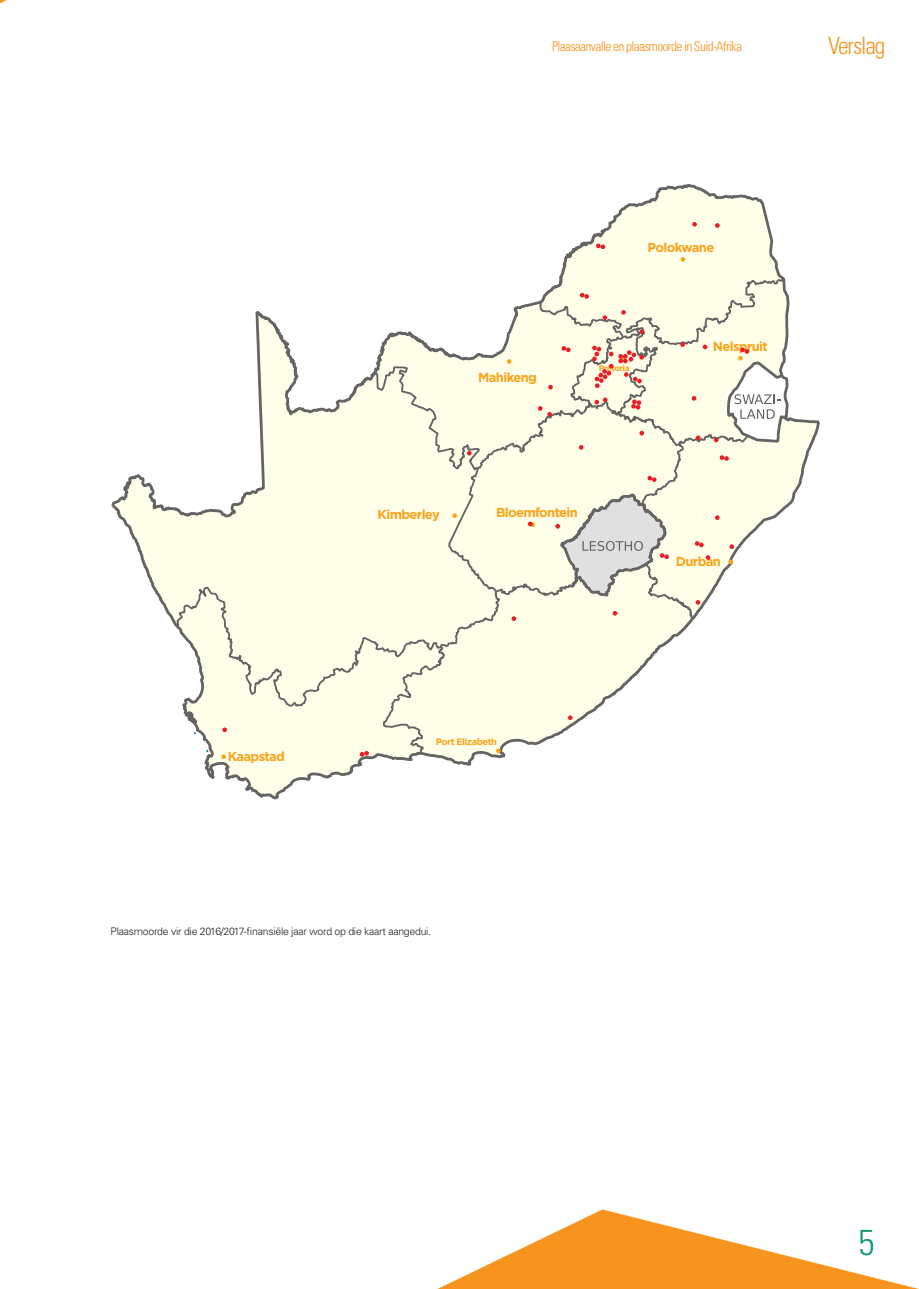
<style>
.page{position:relative;width:919px;height:1289px;background:#fff}
.page>*{position:absolute;margin:0;border:0;box-sizing:border-box;transform-origin:0 0}
.t1{font:300 condensed 36px "Univers LT Std";color:#139976}
.t2{font:300 condensed 24px "Univers LT Std";letter-spacing:-.05em;color:#f79420}
.t3{font:300 condensed 13.5px "Univers LT Std";letter-spacing:-.05em;color:#f79420}
.t4{font:700 13.05px "Gotham";letter-spacing:-.05em;color:#faa41c}
.t5{font:300 10.5px "Univers LT Std";letter-spacing:-.025em;color:#221f1f}
.t6{font:700 9.3px "Gotham";letter-spacing:-.05em;color:#faa41c}
.t7{font:700 8.4px "Gotham";letter-spacing:-.05em;color:#faa41c}
</style>
<div class="page">
<svg style="left:439px;top:1209px;width:476px;height:79px"></svg>
<svg style="left:0;top:0;width:7px;height:3px"></svg>
<svg style="left:111px;top:420px;width:709px;height:380px"></svg>
<svg style="left:173px;top:185px;width:645px;height:574px"></svg>
<p class="t3" style="left:552px;top:41px;width:191px">Plaasaanvalle en plaasmoorde in Suid-Afrika</p>
<h2 class="t2" style="left:828px;top:36px;width:59px">Verslag</h2>
<p class="t4" style="left:647px;top:241px;width:68px">Polokwane</p>
<p class="t4" style="left:478px;top:371px;width:60px">Mahikeng</p>
<p class="t7" style="left:598px;top:364px;width:33px">Pretoria</p>
<p class="t4" style="left:712px;top:340px;width:57px">Nelspruit</p>
<p class="t4" style="left:377px;top:508px;width:64px">Kimberley</p>
<p class="t4" style="left:496px;top:506px;width:83px">Bloemfontein</p>
<p class="t4" style="left:676px;top:555px;width:47px">Durban</p>
<p class="t4" style="left:228px;top:750px;width:59px">Kaapstad</p>
<p class="t6" style="left:436px;top:738px;width:63px">Port Elizabeth</p>
<p class="t5" style="left:111px;top:927px;width:322px">Plaasmoorde vir die 2016/2017-finansiële jaar word op die kaart aangedui.</p>
<h1 class="t1" style="left:858px;top:1228px;width:17px">5</h1>
</div>
